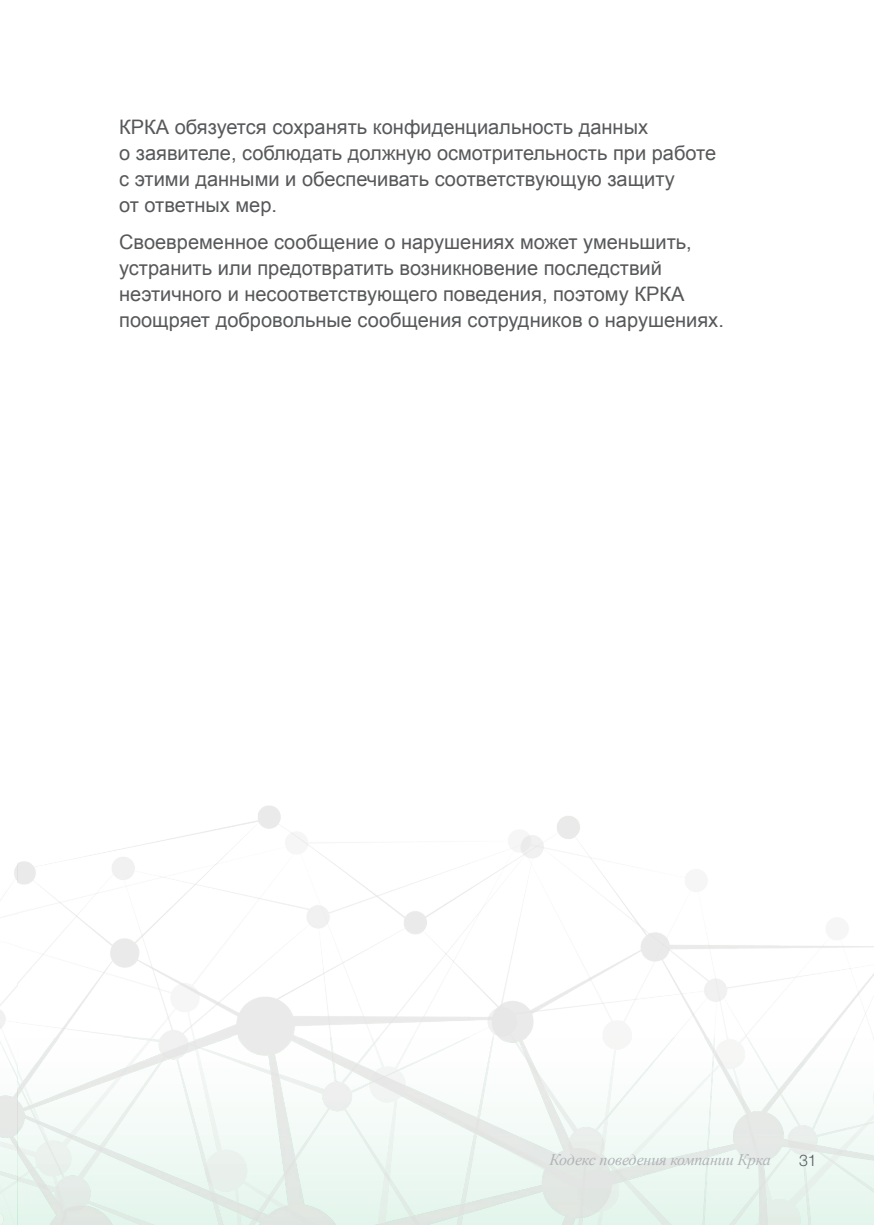
<style>
.page{position:relative;width:874px;height:1225px;background:#fff}
.page>*{position:absolute;margin:0;border:0;box-sizing:border-box;transform-origin:0 0}
.tekoci_TXT{font:20px/26px "Arial";color:#57585a}
.t1{font:italic 16px "Times New Roman";letter-spacing:-.01em;color:#b2b3b7}
.t2{font:300 16px "Helvetica Neue LT Pro";color:#57585a}
</style>
<div class="page">
<img style="left:0;top:806px;width:873px;height:419px">
<p class="tekoci_TXT" style="left:119px;top:114px;width:598px">КРКА обязуется сохранять конфиденциальность данных<br>о заявителе, соблюдать должную осмотрительность при работе с этими данными и обеспечивать соответствующую защиту<br>от ответных мер.</p>
<p class="tekoci_TXT" style="left:119px;top:229px;width:606px">Своевременное сообщение о нарушениях может уменьшить, устранить или предотвратить возникновение последствий неэтичного и несоответствующего поведения, поэтому КРКА поощряет добровольные сообщения сотрудников о нарушениях.</p>
<p class="t1" style="left:549px;top:1148px;width:223px">Кодекс поведения компании Крка</p>
<p class="t2" style="left:798px;top:1151px;width:19px">31</p>
</div>
